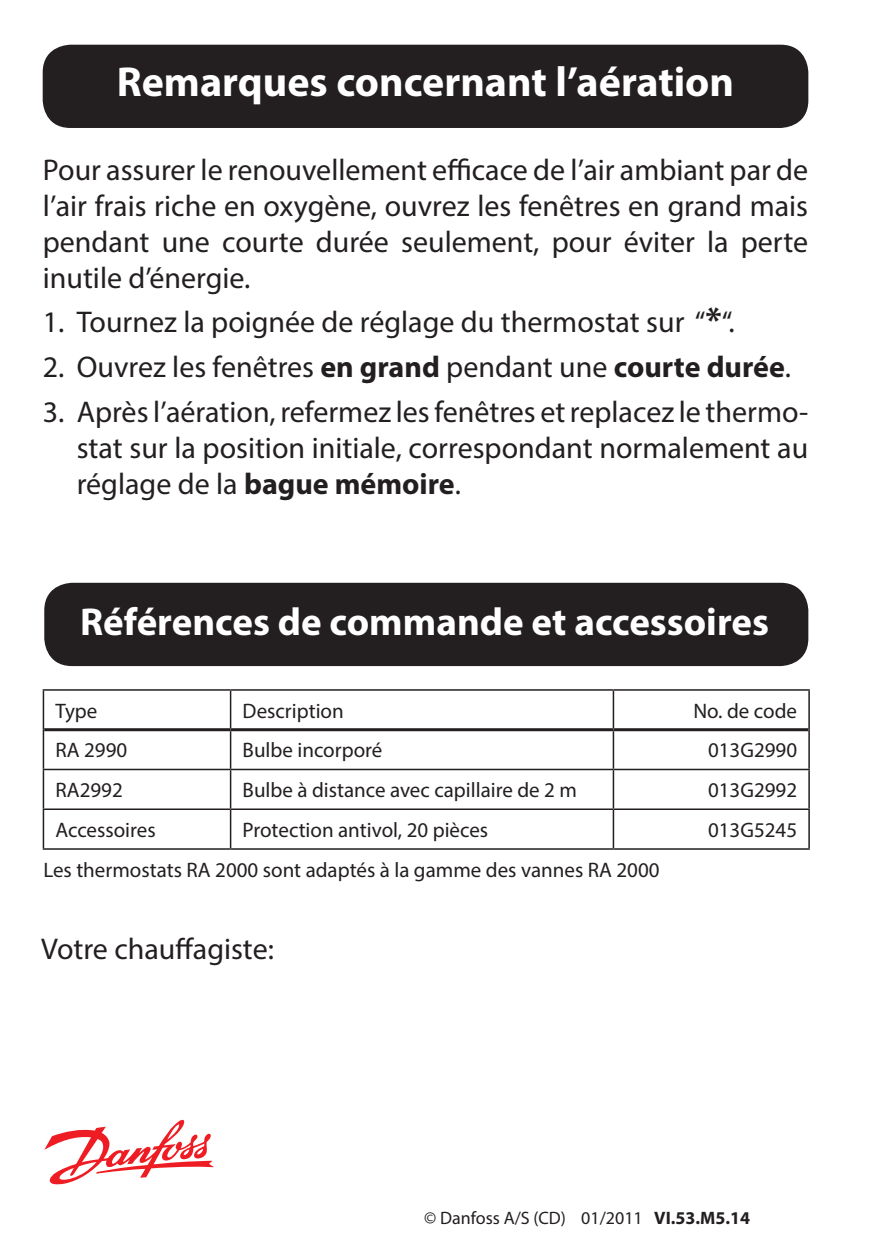
<style>
.page{position:relative;width:893px;height:1259px;background:#fff}
.page>*{position:absolute;margin:0;border:0;box-sizing:border-box;transform-origin:0 0}
.t1{font:700 42px "Myriad Pro";color:#fff}
.t2{font:700 39px "Myriad Pro";color:#fff}
.t3{font:30px/36px "Myriad Pro";color:#231f20;text-align:justify}
.t4{font:21px "Myriad Pro";color:#231f20}
.t5{font:18px "Myriad Pro";color:#231f20}
.s1{font-weight:700;font-size:36px}
.s2{font-weight:700}
</style>
<div class="page">
<div style="left:43px;top:45px;width:764px;height:82px;background:#231f20;border-radius:27px"></div>
<div style="left:43px;top:45px;width:765px;height:83px;border:2px solid #231f20;border-radius:27px"></div>
<div style="left:45px;top:583px;width:762px;height:82px;background:#231f20;border-radius:27px"></div>
<div style="left:44px;top:583px;width:764px;height:83px;border:2px solid #231f20;border-radius:27px"></div>
<svg style="left:44px;top:1119px;width:170px;height:65px"></svg>
<hr style="left:43px;top:689px;width:188px;height:1px;background:#231f20">
<hr style="left:43px;top:690px;width:1px;height:39px;background:#231f20">
<hr style="left:231px;top:689px;width:382px;height:1px;background:#231f20">
<hr style="left:230px;top:690px;width:1px;height:38px;background:#231f20">
<hr style="left:613px;top:689px;width:197px;height:1px;background:#231f20">
<hr style="left:612px;top:690px;width:2px;height:38px;background:#231f20">
<hr style="left:808px;top:690px;width:2px;height:39px;background:#231f20">
<hr style="left:43px;top:729px;width:1px;height:39px;background:#231f20">
<hr style="left:230px;top:731px;width:1px;height:37px;background:#231f20">
<hr style="left:612px;top:731px;width:2px;height:37px;background:#231f20">
<hr style="left:808px;top:729px;width:2px;height:39px;background:#231f20">
<hr style="left:43px;top:768px;width:188px;height:2px;background:#231f20">
<hr style="left:43px;top:770px;width:1px;height:38px;background:#231f20">
<hr style="left:231px;top:768px;width:382px;height:2px;background:#231f20">
<hr style="left:230px;top:770px;width:1px;height:38px;background:#231f20">
<hr style="left:613px;top:768px;width:197px;height:2px;background:#231f20">
<hr style="left:612px;top:770px;width:2px;height:38px;background:#231f20">
<hr style="left:808px;top:770px;width:2px;height:38px;background:#231f20">
<hr style="left:43px;top:808px;width:188px;height:2px;background:#231f20">
<hr style="left:43px;top:810px;width:1px;height:38px;background:#231f20">
<hr style="left:231px;top:808px;width:382px;height:2px;background:#231f20">
<hr style="left:230px;top:810px;width:1px;height:38px;background:#231f20">
<hr style="left:613px;top:808px;width:197px;height:2px;background:#231f20">
<hr style="left:612px;top:810px;width:2px;height:38px;background:#231f20">
<hr style="left:808px;top:810px;width:2px;height:38px;background:#231f20">
<hr style="left:43px;top:848px;width:188px;height:1px;background:#231f20">
<hr style="left:231px;top:848px;width:382px;height:1px;background:#231f20">
<hr style="left:613px;top:848px;width:197px;height:1px;background:#231f20">
<hr style="left:44px;top:728px;width:187px;height:3px;background:#231f20">
<hr style="left:231px;top:728px;width:382px;height:3px;background:#231f20">
<hr style="left:613px;top:728px;width:195px;height:3px;background:#231f20">
<h1 class="t1" style="left:117px;top:55px;width:619px">Remarques concernant l’aération</h1>
<p class="t3" style="left:43px;top:151px;width:767px">Pour assurer le renouvellement efficace de l’air ambiant par de l’air frais riche en oxygène, ouvrez les fenêtres en grand mais pendant une courte durée seulement, pour éviter la perte inutile d’énergie.</p>
<p class="t3" style="left:43px;top:304px;width:693px">1. Tournez la poignée de réglage du thermostat sur “<span class="s1">*</span>“.</p>
<p class="t3" style="left:43px;top:348px;width:750px">2. Ouvrez les fenêtres <span class="s2">en grand</span> pendant une <span class="s2">courte durée</span>.</p>
<p class="t3" style="left:77px;top:393px;width:733px;text-indent:-34px">3. Après l’aération, refermez les fenêtres et replacez le thermo&shy;stat sur la position initiale, correspondant normalement au réglage de la <span class="s2">bague mémoire</span>.</p>
<h2 class="t2" style="left:80px;top:596px;width:690px">Références de commande et accessoires</h2>
<p class="t4" style="left:55px;top:697px;width:43px">Type</p>
<p class="t4" style="left:243px;top:697px;width:103px">Description</p>
<p class="t4" style="left:693px;top:697px;width:105px">No. de code</p>
<p class="t4" style="left:55px;top:737px;width:73px">RA 2990</p>
<p class="t4" style="left:243px;top:737px;width:141px">Bulbe incorporé</p>
<p class="t4" style="left:708px;top:737px;width:90px">013G2990</p>
<p class="t4" style="left:55px;top:777px;width:69px">RA2992</p>
<p class="t4" style="left:243px;top:777px;width:336px">Bulbe à distance avec capillaire de 2 m</p>
<p class="t4" style="left:708px;top:777px;width:90px">013G2992</p>
<p class="t4" style="left:55px;top:817px;width:102px">Accessoires</p>
<p class="t4" style="left:243px;top:817px;width:247px">Protection antivol, 20 pièces</p>
<p class="t4" style="left:708px;top:817px;width:90px">013G5245</p>
<p class="t4" style="left:43px;top:856px;width:617px">Les thermostats RA 2000 sont adaptés à la gamme des vannes RA 2000</p>
<p class="t3" style="left:41px;top:930px;width:234px">Votre chauffagiste:</p>
<p class="t5" style="left:424px;top:1206px;width:327px">© Danfoss A/S (CD) 01/2011 <span class="s2">VI.53.M5.14</span></p>
</div>
